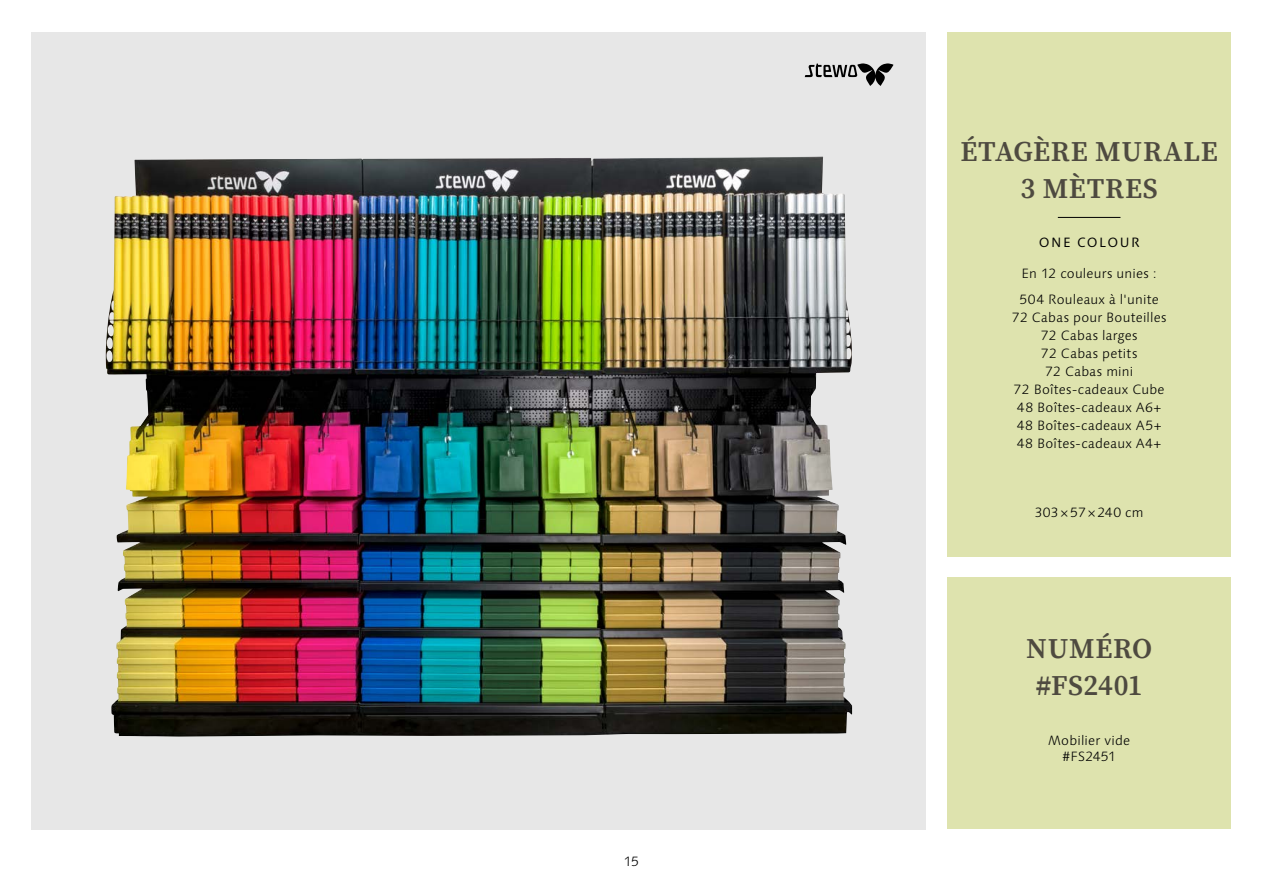
<style>
.page{position:relative;width:1263px;height:893px;background:#fff}
.page>*{position:absolute;margin:0;border:0;box-sizing:border-box;transform-origin:0 0}
.t1{font:600 28.5px/37.5px "Source Serif Pro";letter-spacing:.02em;color:#4e4a40;text-align:center}
.t2{font:300 13.5px/18px "Linotype Syntax";letter-spacing:.02em;color:#000;text-align:center}
.t3{font:13.5px "Linotype Syntax";letter-spacing:.11em;color:#000}
</style>
<div class="page">
<div style="left:32px;top:32px;width:894px;height:797px;background:#e7e7e7"></div>
<div style="left:947px;top:32px;width:284px;height:524px;background:#dee3ae"></div>
<div style="left:947px;top:578px;width:284px;height:251px;background:#dee3ae"></div>
<img style="left:106px;top:156px;width:716px;height:581px">
<hr style="left:1058px;top:217px;width:62px;height:1px;background:#000">
<svg style="left:805px;top:63px;width:88px;height:23px"></svg>
<p class="t2" style="left:624px;top:852px;width:17px">15</p>
<h1 class="t1" style="left:960px;top:132px;width:259px">ÉTAGÈRE MURALE<br>3 MÈTRES</h1>
<p class="t3" style="left:1039px;top:234px;width:102px">ONE COLOUR</p>
<p class="t2" style="left:1019px;top:260px;width:141px;line-height:26.5px;text-align:left">En 12 couleurs unies :<br>504 Rouleaux à l'unite</p>
<p class="t2" style="left:1012px;top:309px;width:156px">72 Cabas pour Bouteilles<br>72 Cabas larges<br>72 Cabas petits<br>72 Cabas mini<br>72 Boîtes-cadeaux Cube<br>48 Boîtes-cadeaux A6+<br>48 Boîtes-cadeaux A5+<br>48 Boîtes-cadeaux A4+</p>
<p class="t2" style="left:1035px;top:504px;width:110px">303×57×240 cm</p>
<h1 class="t1" style="left:1026px;top:629px;width:127px">NUMÉRO #FS2401</h1>
<p class="t2" style="left:1048px;top:732px;width:83px;line-height:16.2px">Mobilier vide #FS2451</p>
</div>
